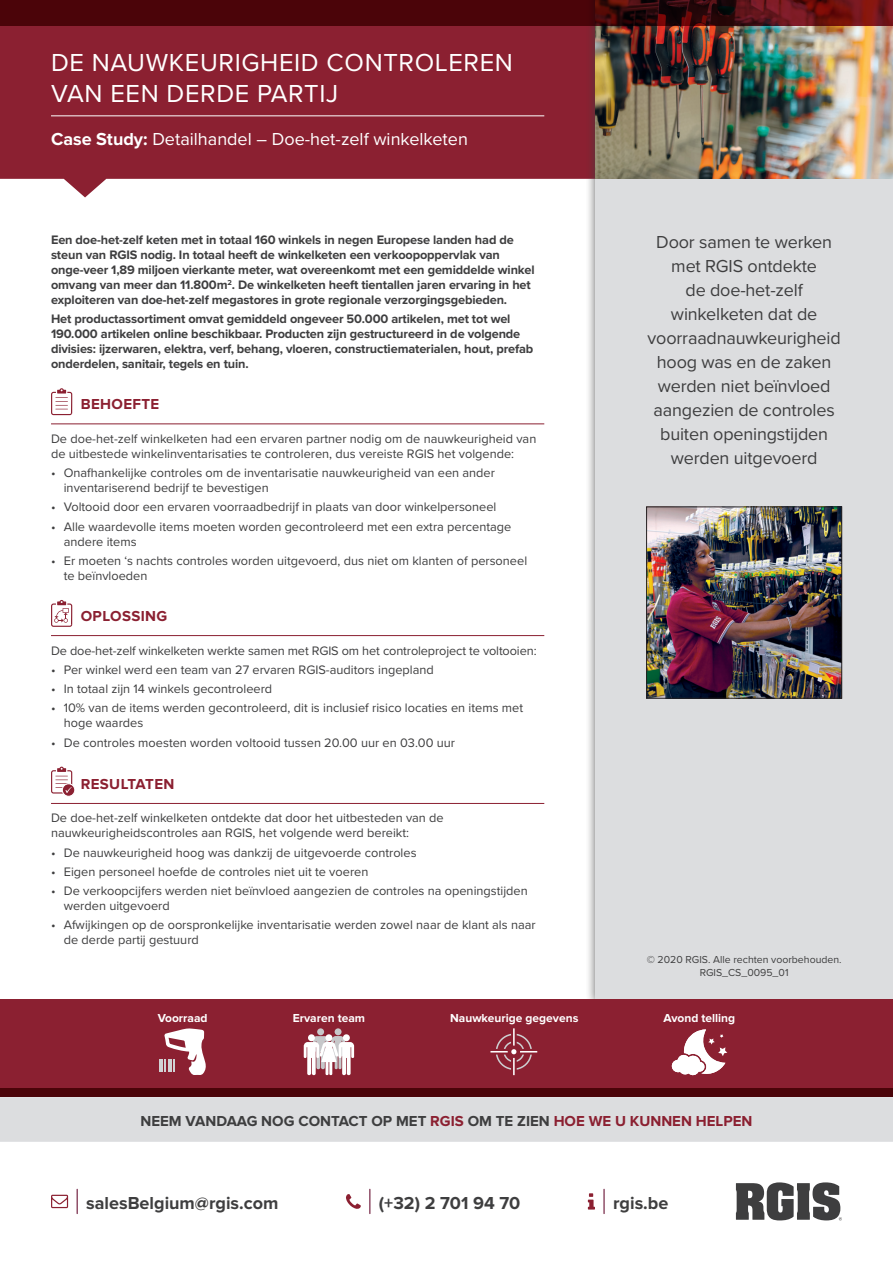
<style>
.page{position:relative;width:893px;height:1263px;background:#fff}
.page>*{position:absolute;margin:0;border:0;box-sizing:border-box;transform-origin:0 0}
.t1{font:25.5px/30.6px "Proxima Nova";letter-spacing:.025em;color:#fff}
.t2{font:18px/24px "Proxima Nova";letter-spacing:-.01em;color:#3e3e3f;text-align:center}
.t3{font:18px "Proxima Nova";color:#fff}
.t4{font:700 18px "Proxima Nova";color:#3e3e3f}
.t5{font:700 15px "Proxima Nova";color:#3e3e3f}
.t6{font:700 15px "Proxima Nova";letter-spacing:.025em;color:#8b2031}
.t7{font:12.75px/15px "Proxima Nova";color:#3e3e3f}
.t8{font:700 12.75px/15px "Proxima Nova";letter-spacing:-.01em;color:#3e3e3f}
.t9{font:700 12px "Proxima Nova";color:#fff}
.t10{font:10.5px/12.6px "Proxima Nova";color:#3e3e3f;text-align:center}
.s1{font-weight:700}
.s2{color:#8b2031}
</style>
<div class="page">
<hr style="left:603px;top:1189px;width:2px;height:24px;background:#6b1537">
<svg style="left:588px;top:1193px;width:7px;height:16px"></svg>
<svg style="left:77px;top:1189px;width:1px;height:24px"></svg>
<svg style="left:51px;top:1195px;width:17px;height:13px"></svg>
<svg style="left:736px;top:1182px;width:106px;height:38px"></svg>
<svg style="left:369px;top:1189px;width:1px;height:24px"></svg>
<svg style="left:346px;top:1194px;width:15px;height:15px"></svg>
<div style="left:0;top:1097px;width:893px;height:45px;background:#dcdddf"></div>
<svg style="left:0;top:26px;width:585px;height:171px;background:#973746"></svg>
<hr style="left:51px;top:116px;width:493px;height:1px;background:#fff">
<hr style="left:51px;top:424px;width:493px;height:1px;background:#8b2031">
<hr style="left:51px;top:635px;width:493px;height:1px;background:#8b2031">
<hr style="left:51px;top:803px;width:493px;height:1px;background:#8b2031">
<svg style="left:51px;top:388px;width:22px;height:27px"></svg>
<svg style="left:51px;top:600px;width:22px;height:27px"></svg>
<svg style="left:51px;top:767px;width:24px;height:30px"></svg>
<div style="left:585px;top:0;width:308px;height:1010px;background:#3e3e3f;opacity:.75"></div>
<div style="left:595px;top:0;width:298px;height:1001px;background:#dcdddf"></div>
<img style="left:595px;top:26px;width:298px;height:153px">
<svg style="left:0;top:0;width:893px;height:26px;background:#4c070b"></svg>
<div style="left:0;top:999px;width:893px;height:98px;background:#8b2031"></div>
<div style="left:0;top:1089px;width:893px;height:8px;background:#4b0409"></div>
<img style="left:648px;top:509px;width:192px;height:187px">
<div style="left:646px;top:507px;width:196px;height:191px;border:1px solid #231f20"></div>
<svg style="left:671px;top:1029px;width:56px;height:47px"></svg>
<div style="left:335px;top:1028px;width:7px;height:7px;background:#c7c8ca;border-radius:50%"></div>
<div style="left:317px;top:1028px;width:7px;height:7px;background:#c7c8ca;border-radius:50%"></div>
<svg style="left:304px;top:1036px;width:50px;height:39px;background:#dac2c6"></svg>
<svg style="left:490px;top:1028px;width:47px;height:47px"></svg>
<hr style="left:159px;top:1059px;width:4px;height:12px;background:#d1d2d4">
<svg style="left:164px;top:1028px;width:42px;height:47px"></svg>
<h1 class="t1" style="left:51px;top:46px;width:463px">DE NAUWKEURIGHEID CONTROLEREN<br>VAN EEN DERDE PARTIJ</h1>
<h2 class="t3" style="left:51px;top:125px;width:418px"><span class="s1">Case Study:</span> Detailhandel – Doe-het-zelf winkelketen</h2>
<p class="t8" style="left:51px;top:233px;width:485px">Een doe-het-zelf keten met in totaal 160 winkels in negen Europese landen had de steun van RGIS nodig. In totaal heeft de winkelketen een verkoopoppervlak van onge-veer 1,89 miljoen vierkante meter, wat overeenkomt met een gemiddelde winkel omvang van meer dan 11.800m<sup>2</sup>. De winkelketen heeft tientallen jaren ervaring in het exploiteren van doe-het-zelf megastores in grote regionale verzorgingsgebieden.</p>
<p class="t8" style="left:51px;top:312px;width:484px">Het productassortiment omvat gemiddeld ongeveer 50.000 artikelen, met tot wel 190.000 artikelen online beschikbaar. Producten zijn gestructureerd in de volgende divisies: ijzerwaren, elektra, verf, behang, vloeren, constructiematerialen, hout, prefab onderdelen, sanitair, tegels en tuin.</p>
<p class="t6" style="left:81px;top:395px;width:80px">BEHOEFTE</p>
<p class="t7" style="left:51px;top:431px;width:487px">De doe-het-zelf winkelketen had een ervaren partner nodig om de nauwkeurigheid van de uitbestede winkelinventarisaties te controleren, dus vereiste RGIS het volgende:</p>
<p class="t7" style="left:64px;top:465px;width:433px;text-indent:-13px">• Onafhankelijke controles om de inventarisatie nauwkeurigheid van een ander inventariserend bedrijf te bevestigen</p>
<p class="t7" style="left:51px;top:499px;width:447px">• Voltooid door een ervaren voorraadbedrijf in plaats van door winkelpersoneel</p>
<p class="t7" style="left:64px;top:518px;width:449px;text-indent:-13px">• Alle waardevolle items moeten worden gecontroleerd met een extra percentage andere items</p>
<p class="t7" style="left:64px;top:553px;width:465px;text-indent:-13px">• Er moeten ‘s nachts controles worden uitgevoerd, dus niet om klanten of personeel te beïnvloeden</p>
<p class="t6" style="left:81px;top:607px;width:88px">OPLOSSING</p>
<p class="t7" style="left:51px;top:642px;width:487px">De doe-het-zelf winkelketen werkte samen met RGIS om het controleproject te voltooien:</p>
<p class="t7" style="left:51px;top:661px;width:384px">• Per winkel werd een team van 27 ervaren RGIS-auditors ingepland</p>
<p class="t7" style="left:51px;top:681px;width:223px">• In totaal zijn 14 winkels gecontroleerd</p>
<p class="t7" style="left:64px;top:700px;width:461px;text-indent:-13px">• 10% van de items werden gecontroleerd, dit is inclusief risico locaties en items met hoge waardes</p>
<p class="t7" style="left:51px;top:734px;width:406px">• De controles moesten worden voltooid tussen 20.00 uur en 03.00 uur</p>
<p class="t6" style="left:81px;top:776px;width:95px">RESULTATEN</p>
<p class="t7" style="left:51px;top:810px;width:394px">De doe-het-zelf winkelketen ontdekte dat door het uitbesteden van de nauwkeurigheidscontroles aan RGIS, het volgende werd bereikt:</p>
<p class="t7" style="left:51px;top:844px;width:367px">• De nauwkeurigheid hoog was dankzij de uitgevoerde controles</p>
<p class="t7" style="left:51px;top:864px;width:319px">• Eigen personeel hoefde de controles niet uit te voeren</p>
<p class="t7" style="left:64px;top:883px;width:466px;text-indent:-13px">• De verkoopcijfers werden niet beïnvloed aangezien de controles na openingstijden werden uitgevoerd</p>
<p class="t7" style="left:64px;top:917px;width:473px;text-indent:-13px">• Afwijkingen op de oorspronkelijke inventarisatie werden zowel naar de klant als naar de derde partij gestuurd</p>
<h2 class="t2" style="left:648px;top:229px;width:195px">Door samen te werken met RGIS ontdekte<br>de doe-het-zelf winkelketen dat de voorraadnauwkeurigheid hoog was en de zaken werden niet beïnvloed aangezien de controles buiten openingstijden werden uitgevoerd</h2>
<p class="t10" style="left:647px;top:953px;width:196px">© 2020 RGIS. Alle rechten voorbehouden.<br>RGIS_CS_0095_01</p>
<p class="t9" style="left:158px;top:1011px;width:51px">Voorraad</p>
<p class="t9" style="left:293px;top:1011px;width:74px">Ervaren team</p>
<p class="t9" style="left:450px;top:1011px;width:130px">Nauwkeurige gegevens</p>
<p class="t9" style="left:663px;top:1011px;width:73px">Avond telling</p>
<p class="t5" style="left:141px;top:1112px;width:613px">NEEM VANDAAG NOG CONTACT OP MET <span class="s2">RGIS</span> OM TE ZIEN <span class="s2">HOE WE U KUNNEN HELPEN</span></p>
<h2 class="t4" style="left:86px;top:1192px;width:194px">salesBelgium@rgis.com</h2>
<h2 class="t4" style="left:379px;top:1192px;width:143px">(+32) 2 701 94 70</h2>
<h2 class="t4" style="left:613px;top:1192px;width:57px">rgis.be</h2>
</div>
